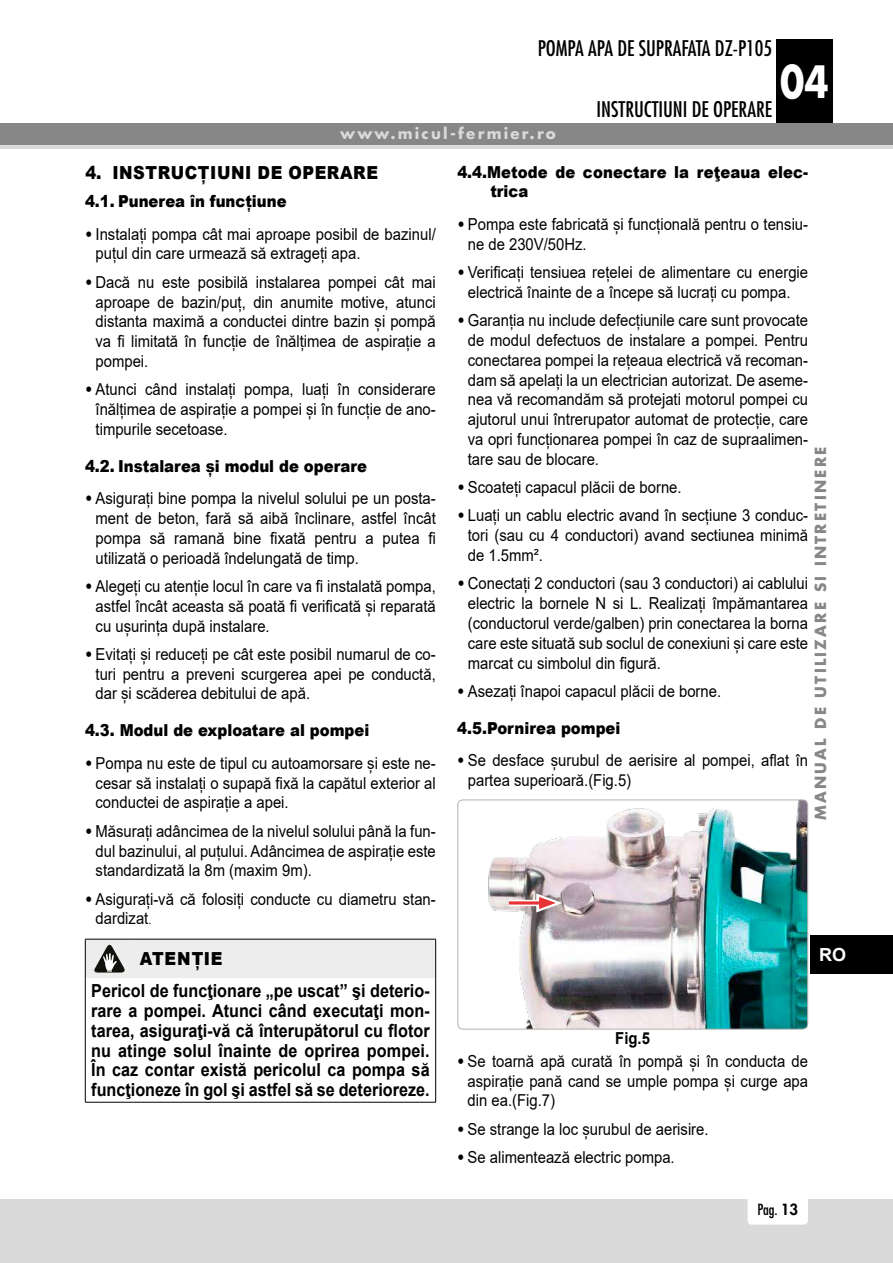
<style>
.page{position:relative;width:893px;height:1263px;background:#fff}
.page>*{position:absolute;margin:0;border:0;box-sizing:border-box;transform-origin:0 0}
.t1{font:700 43.35px "Futura";color:#fff;scale:.82 1}
.t2{font:condensed 21px "Futura";color:#000}
.t3{font:700 18px/19.8px "Arial";color:#000;text-align:justify;scale:.9 1}
.t4{font:900 18px "Arial";letter-spacing:.05em;color:#000;scale:.9 1}
.t5{font:700 18px "Arial";color:#fff}
.t6{font:16.5px/19.8px "Arial";color:#000;text-align:justify;scale:.9 1}
.t7{font:900 16.5px/19.8px "Arial";color:#000;scale:.9 1}
.t8{font:700 16.5px "Arial";color:#000;scale:.9 1}
.t9{font:700 15px "Futura";letter-spacing:.15em;color:#878787}
.t10{font:700 15px "Futura";letter-spacing:.15em;color:#dadada}
.t11{font:condensed 15px "Futura";color:#000}
.s1{font-weight:900}
.s2{font-size:12px}
.s3{font-weight:800;font-stretch:normal}
</style>
<div class="page">
<div style="left:776px;top:39px;width:57px;height:106px;background:#000"></div>
<div style="left:0;top:1199px;width:893px;height:64px;background:#dadada"></div>
<div style="left:748px;top:1194px;width:60px;height:30px;background:#fff;border-radius:4px"></div>
<div style="left:0;top:123px;width:893px;height:26px;background:#878787"></div>
<hr style="left:0;top:146px;width:893px;height:3px;background:#dadada">
<div style="left:811px;top:935px;width:82px;height:39px;background:#000"></div>
<hr style="left:435px;top:978px;width:1px;height:124px;background:#000">
<hr style="left:85px;top:978px;width:1px;height:124px;background:#000">
<hr style="left:85px;top:1102px;width:49px;height:1px;background:#000">
<hr style="left:134px;top:1102px;width:302px;height:1px;background:#000">
<svg style="left:85px;top:939px;width:351px;height:39px"></svg>
<img style="left:488px;top:801px;width:320px;height:228px">
<div style="left:457px;top:799px;width:351px;height:230px;border:1px solid #b3b2b2;border-radius:5px"></div>
<div style="left:509px;top:900px;width:38px;height:6px;background:#f18d8d"></div>
<hr style="left:509px;top:901px;width:36px;height:3px;background:#e73434">
<svg style="left:536px;top:893px;width:26px;height:19px"></svg>
<p class="t2" style="left:538px;top:36px;width:111px">POMPA APA DE SUPRA</p>
<p class="t2" style="left:682px;top:36px;width:92px">FATA DZ-P105</p>
<p class="t10" style="left:340px;top:124px;width:217px">www.micul-fermier.ro</p>
<p class="t2" style="left:597px;top:96px;width:177px">INSTRUCTIUNI DE OPERARE</p>
<h1 class="t1" style="left:780px;top:52px;width:61px">04</h1>
<p class="t4" style="left:85px;top:159px;width:52px">4. Instrucțiuni</p>
<p class="t4" style="left:258px;top:159px;width:50px">de operare</p>
<p class="t7" style="left:85px;top:191px;width:225px">4.1. Punerea în funcțiune</p>
<p class="t6" style="left:96px;top:224px;width:379px;text-indent:-10px"><span class="s1">•</span> Instalați pompa cât mai aproape posibil de bazinul/ puțul din care urmează să extrageți apa.</p>
<p class="t6" style="left:96px;top:272px;width:380px;text-indent:-10px"><span class="s1">•</span> Dacă nu este posibilă instalarea pompei cât mai aproape de bazin/puț, din anumite motive, atunci distanta maximă a conductei dintre bazin și pompă va fi limitată în funcție de înălțimea de aspirație a pompei.</p>
<p class="t6" style="left:96px;top:379px;width:380px;text-indent:-11px"><span class="s1">•</span> Atunci când instalați pompa, luați în considerare înălțimea de aspirație a pompei și în funcție de ano&shy;timpurile secetoase.</p>
<p class="t7" style="left:85px;top:455px;width:315px">4.2. Instalarea și modul de operare</p>
<p class="t6" style="left:96px;top:488px;width:380px;text-indent:-10px"><span class="s1">•</span> Asigurați bine pompa la nivelul solului pe un posta&shy;ment de beton, fară să aibă înclinare, astfel încât pompa să ramană bine fixată pentru a putea fi utilizată o perioadă îndelungată de timp.</p>
<p class="t6" style="left:96px;top:576px;width:380px;text-indent:-10px"><span class="s1">•</span> Alegeți cu atenție locul în care va fi instalată pompa, astfel încât aceasta să poată fi verificată și reparată cu ușurința după instalare.</p>
<p class="t6" style="left:96px;top:644px;width:380px;text-indent:-10px"><span class="s1">•</span> Evitați și reduceți pe cât este posibil numarul de co&shy;turi pentru a preveni scurgerea apei pe conductă, dar și scăderea debitului de apă.</p>
<p class="t7" style="left:85px;top:720px;width:317px">4.3. Modul de exploatare al pompei</p>
<p class="t6" style="left:96px;top:753px;width:380px;text-indent:-10px"><span class="s1">•</span> Pompa nu este de tipul cu autoamorsare și este ne&shy;cesar să instalați o supapă fixă la capătul exterior al conductei de aspirație a apei.</p>
<p class="t6" style="left:96px;top:821px;width:380px;text-indent:-11px"><span class="s1">•</span> Măsurați adâncimea de la nivelul solului până la fun&shy;dul bazinului, al puțului. Adâncimea de aspirație este standardizată la 8m (maxim 9m).</p>
<p class="t6" style="left:96px;top:889px;width:380px;text-indent:-10px"><span class="s1">•</span> Asigurați-vă că folosiți conducte cu diametru stan&shy;dardizat<span class="s2">.</span></p>
<p class="t4" style="left:140px;top:945px;width:93px">ATENȚIE</p>
<p class="t3" style="left:91px;top:981px;width:378px">Pericol de funcţionare „pe uscat” şi deterio&shy;rare a pompei. Atunci când executaţi mon&shy;tarea, asiguraţi-vă că înterupătorul cu flotor nu atinge solul înainte de oprirea pompei.<br>În caz contar există pericolul ca pompa să funcţioneze în gol şi astfel să se deterioreze.</p>
<p class="t7" style="left:490px;top:161px;width:355px;text-indent:-33px">4.4.Metode de conectare la reţeaua elec&shy;trica</p>
<p class="t6" style="left:468px;top:214px;width:380px;text-indent:-10px"><span class="s1">•</span> Pompa este fabricată și funcțională pentru o tensiu&shy;ne de 230V/50Hz.</p>
<p class="t6" style="left:457px;top:262px;width:391px;text-align:center"><span class="s1">•</span> Verificați tensiuea rețelei de alimentare cu energie electrică înainte de a începe să lucrați cu pompa.</p>
<p class="t6" style="left:468px;top:310px;width:380px;text-indent:-10px"><span class="s1">•</span> Garanția nu include defecțiunile care sunt provocate de modul defectuos de instalare a pompei. Pentru conectarea pompei la rețeaua electrică vă recoman&shy;dam să apelați la un electrician autorizat. De aseme&shy;nea vă recomandăm să protejati motorul pompei cu ajutorul unui întrerupator automat de protecție, care va opri funcționarea pompei în caz de supraalimen&shy;tare sau de blocare.</p>
<p class="t6" style="left:457px;top:477px;width:251px"><span class="s1">•</span> Scoateți capacul plăcii de borne.</p>
<p class="t6" style="left:468px;top:506px;width:380px;text-indent:-10px"><span class="s1">•</span> Luați un cablu electric avand în secțiune 3 conduc&shy;tori (sau cu 4 conductori) avand sectiunea minimă de 1.5mm².</p>
<p class="t6" style="left:468px;top:574px;width:380px;text-indent:-10px"><span class="s1">•</span> Conectați 2 conductori (sau 3 conductori) ai cablului electric la bornele N si L. Realizați împămantarea (conductorul verde/galben) prin conectarea la borna care este situată sub soclul de conexiuni și care este marcat cu simbolul din figură.</p>
<p class="t6" style="left:457px;top:681px;width:295px"><span class="s1">•</span> Asezați înapoi capacul plăcii de borne.</p>
<p class="t7" style="left:457px;top:717px;width:183px">4.5.Pornirea pompei</p>
<p class="t6" style="left:468px;top:750px;width:380px;text-indent:-10px"><span class="s1">•</span> Se desface șurubul de aerisire al pompei, aflat în partea superioară.(Fig.5)</p>
<p class="t9" style="left:810px;top:820px;width:375px;rotate:-90deg">MANUAL de utilizare si in tretin ere</p>
<p class="t5" style="left:819px;top:942px;width:28px">RO</p>
<p class="t8" style="left:615px;top:1026px;width:40px">Fig.5</p>
<p class="t6" style="left:468px;top:1051px;width:380px;text-indent:-10px"><span class="s1">•</span> Se toarnă apă curată în pompă și în conducta de aspirație pană cand se umple pompa și curge apa din ea.(Fig.7)</p>
<p class="t6" style="left:457px;top:1119px;width:281px"><span class="s1">•</span> Se strange la loc șurubul de aerisire.</p>
<p class="t6" style="left:457px;top:1147px;width:243px"><span class="s1">•</span> Se alimentează electric pompa.</p>
<p class="t11" style="left:782px;top:1201px;width:42px">PAG. <span class="s3">13</span></p>
<p class="t11" style="left:757px;top:1201px;width:42px">PAG. <span class="s3">13</span></p>
</div>
